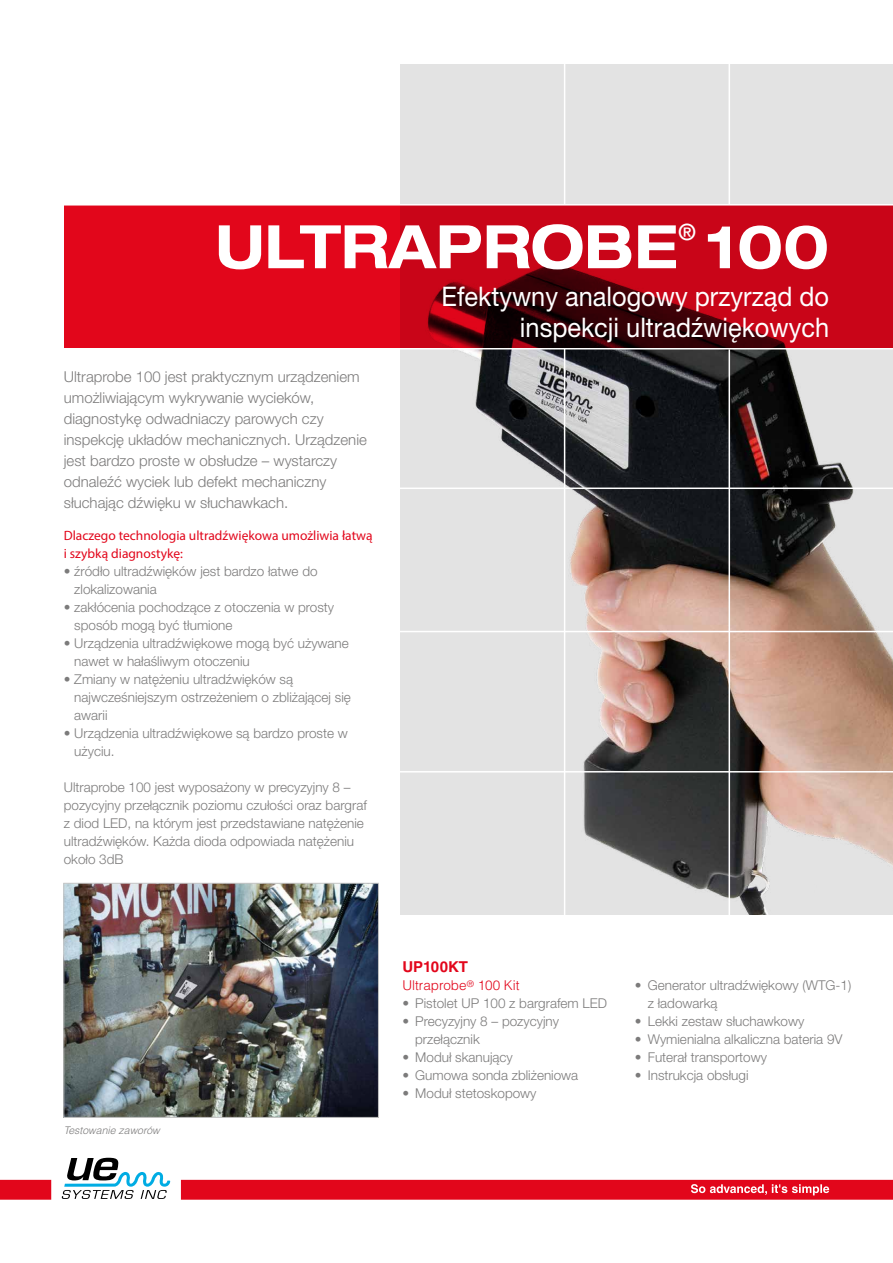
<style>
.page{position:relative;width:893px;height:1263px;background:#fff}
.page>*{position:absolute;margin:0;border:0;box-sizing:border-box;transform-origin:0 0}
.t1{font:700 expanded 60px "Helvetica Neue LT Std";color:#fff;scale:.94 1}
.t2{font:27px/30.8px "Helvetica Neue";color:#fff;text-align:right;scale:.94 1}
.t3{font:500 expanded 22.5px "Helvetica Neue LT Std";color:#fff}
.t4{font:300 15px/21px "Helvetica Neue";color:#7c7b7b}
.t5{font:700 15px "Helvetica LT Std";color:#e2061b}
.t6{font:300 13.5px/18px "Helvetica Neue";color:#7c7b7b}
.t7{font:13.5px/18px "Myriad Pro";color:#e2061b}
.t8{font:300 13.5px "Helvetica LT Std";color:#e2061b}
.t9{font:italic 300 10.5px "Helvetica LT Std";color:#7c7b7b}
</style>
<div class="page">
<div style="left:401px;top:64px;width:492px;height:850px;background:#e3e3e3"></div>
<img style="left:401px;top:349px;width:492px;height:565px">
<svg style="left:64px;top:206px;width:829px;height:142px;background:#bc0416"></svg>
<hr style="left:392px;top:771px;width:501px;height:1px;background:#fff">
<hr style="left:392px;top:631px;width:501px;height:1px;background:#fff">
<hr style="left:389px;top:487px;width:504px;height:2px;background:#fff">
<hr style="left:0;top:348px;width:893px;height:1px;background:#fff">
<hr style="left:0;top:204px;width:893px;height:2px;background:#fff">
<img style="left:65px;top:885px;width:312px;height:231px">
<div style="left:63px;top:883px;width:316px;height:235px;border:1px solid #c6c6c6"></div>
<hr style="left:564px;top:349px;width:1px;height:575px;background:#fff">
<hr style="left:564px;top:54px;width:1px;height:151px;background:#fff">
<hr style="left:729px;top:349px;width:1px;height:575px;background:#fff">
<hr style="left:729px;top:54px;width:1px;height:151px;background:#fff">
<svg style="left:0;top:1158px;width:893px;height:42px"></svg>
<h1 class="t1" style="left:215px;top:209px;width:494px">ULTRAPROBE</h1>
<h3 class="t3" style="left:678px;top:218px;width:19px">®</h3>
<h1 class="t1" style="left:706px;top:209px;width:133px">100</h1>
<p class="t4" style="left:64px;top:365px;width:305px">Ultraprobe 100 jest praktycznym urządzeniem umożliwiającym wykrywanie wycieków, diagnostykę odwadniaczy parowych czy inspekcję układów mechanicznych. Urządzenie jest bardzo proste w obsłudze – wystarczy odnaleźć wyciek lub defekt mechaniczny słuchając dźwięku w słuchawkach.</p>
<p class="t7" style="left:64px;top:526px;width:310px">Dlaczego technologia ultradźwiękowa umożliwia łatwą i szybką diagnostykę:</p>
<p class="t6" style="left:74px;top:561px;width:245px;text-indent:-11px">• źródło ultradźwięków jest bardzo łatwe do zlokalizowania</p>
<p class="t6" style="left:74px;top:597px;width:261px;text-indent:-11px">• zakłócenia pochodzące z otoczenia w prosty sposób mogą być tłumione</p>
<p class="t6" style="left:74px;top:633px;width:276px;text-indent:-11px">• Urządzenia ultradźwiękowe mogą być używane nawet w hałaśliwym otoczeniu</p>
<p class="t6" style="left:74px;top:669px;width:278px;text-indent:-11px">• Zmiany w natężeniu ultradźwięków są najwcześniejszym ostrzeżeniem o zbliżającej się awarii</p>
<p class="t6" style="left:74px;top:723px;width:275px;text-indent:-11px">• Urządzenia ultradźwiękowe są bardzo proste w użyciu.</p>
<p class="t6" style="left:64px;top:777px;width:305px">Ultraprobe 100 jest wyposażony w precyzyjny 8 – pozycyjny przełącznik poziomu czułości oraz bargraf z diod LED, na którym jest przedstawiane natężenie ultradźwięków. Każda dioda odpowiada natężeniu około 3dB</p>
<h2 class="t2" style="left:441px;top:283px;width:414px">Efektywny analogowy przyrząd do inspekcji ultradźwiękowych</h2>
<p class="t9" style="left:64px;top:1124px;width:98px">Testowanie zaworów</p>
<p class="t5" style="left:402px;top:958px;width:67px">UP100KT</p>
<p class="t8" style="left:402px;top:977px;width:119px">Ultraprobe<sup>®</sup> 100 Kit</p>
<p class="t6" style="left:402px;top:993px;width:206px">• Pistolet UP 100 z bargrafem LED</p>
<p class="t6" style="left:415px;top:1011px;width:145px;text-indent:-13px">• Precyzyjny 8 – pozycyjny przełącznik</p>
<p class="t6" style="left:402px;top:1047px;width:112px">• Moduł skanujący</p>
<p class="t6" style="left:402px;top:1065px;width:177px">• Gumowa sonda zbliżeniowa</p>
<p class="t6" style="left:402px;top:1083px;width:136px">• Moduł stetoskopowy</p>
<p class="t6" style="left:648px;top:975px;width:205px;text-indent:-13px">• Generator ultradźwiękowy (WTG-1) z ładowarką</p>
<p class="t6" style="left:635px;top:1011px;width:171px">• Lekki zestaw słuchawkowy</p>
<p class="t6" style="left:635px;top:1029px;width:209px">• Wymienialna alkaliczna bateria 9V</p>
<p class="t6" style="left:635px;top:1047px;width:134px">• Futerał transportowy</p>
<p class="t6" style="left:635px;top:1065px;width:115px">• Instrukcja obsługi</p>
</div>
